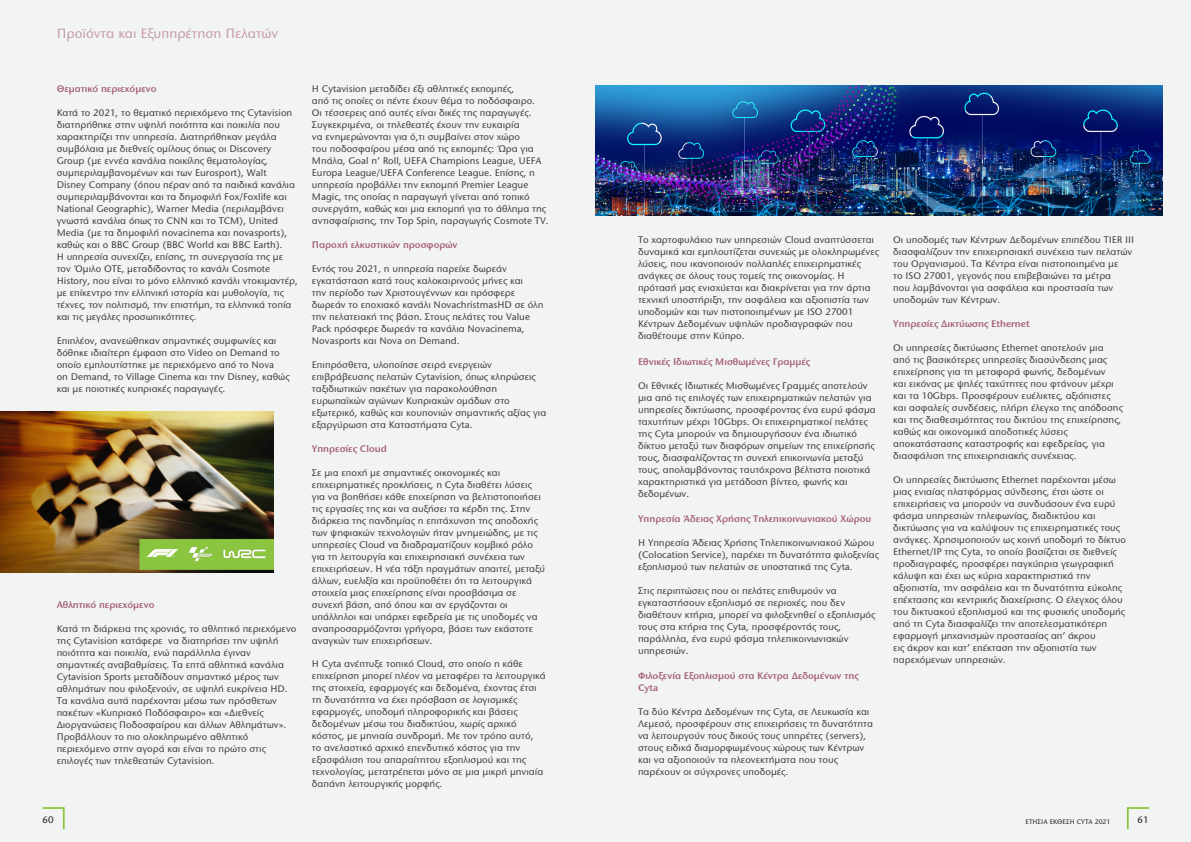
<style>
.page{position:relative;width:1191px;height:842px;background:#f2f4f3}
.page>*{position:absolute;margin:0;border:0;box-sizing:border-box;transform-origin:0 0}
.t1{font:500 14px "Stone Sans ITC Hel";color:#c69ba5}
.t2{font:500 10px/12px "Stone Sans ITC Hel";color:#3e3e3f}
.t3{font:600 10px/12px "Stone Sans ITC Hel";color:#a66176}
.t4{font:500 10px "Stone Sans ITC Hel";color:#242424}
.t5{font:500 7px "Stone Sans ITC Hel";color:#242424}
</style>
<div class="page">
<img style="left:0;top:411px;width:274px;height:162px">
<img style="left:1033px;top:85px;width:129px;height:130px">
<img style="left:595px;top:85px;width:438px;height:130px">
<svg style="left:1126px;top:807px;width:23px;height:22px"></svg>
<svg style="left:43px;top:807px;width:22px;height:22px"></svg>
<p class="t1" style="left:57px;top:26px;width:223px">Προϊόντα και Εξυπηρέτηση Πελατών</p>
<p class="t3" style="left:57px;top:83px;width:101px">Θεματικό περιεχόμενο</p>
<p class="t2" style="left:57px;top:107px;width:240px">Κατά το 2021, το θεματικό περιεχόμενο της Cytavision διατηρήθηκε στην υψηλή ποιότητα και ποικιλία που χαρακτηρίζει την υπηρεσία. Διατηρήθηκαν μεγάλα συμβόλαια με διεθνείς ομίλους όπως οι Discovery Group (με εννέα κανάλια ποικίλης θεματολογίας, συμπεριλαμβανομένων και των Eurosport), Walt Disney Company (όπου πέραν από τα παιδικά κανάλια συμπεριλαμβάνονται και τα δημοφιλή Fox/Foxlife και National Geographic), Warner Media (περιλαμβάνει γνωστά κανάλια όπως το CNN και το TCM), United Media (με τα δημοφιλή novacinema και novasports), καθώς και ο BBC Group (BBC World και BBC Earth).</p>
<p class="t2" style="left:57px;top:251px;width:242px">Η υπηρεσία συνεχίζει, επίσης, τη συνεργασία της με τον Όμιλο ΟΤΕ, μεταδίδοντας το κανάλι Cosmote History, που είναι το μόνο ελληνικό κανάλι ντοκιμαντέρ, με επίκεντρο την ελληνική ιστορία και μυθολογία, τις τέχνες, τον πολιτισμό, την επιστήμη, τα ελληνικά τοπία και τις μεγάλες προσωπικότητες.</p>
<p class="t2" style="left:57px;top:335px;width:225px">Επιπλέον, ανανεώθηκαν σημαντικές συμφωνίες και δόθηκε ιδιαίτερη έμφαση στο Video on Demand το οποίο εμπλουτίστηκε με περιεχόμενο από το Nova</p>
<p class="t2" style="left:57px;top:371px;width:234px">on Demand, το Village Cinema και την Disney, καθώς και με ποιοτικές κυπριακές παραγωγές.</p>
<p class="t3" style="left:57px;top:598px;width:99px">Αθλητικό περιεχόμενο</p>
<p class="t2" style="left:57px;top:622px;width:241px">Κατά τη διάρκεια της χρονιάς, το αθλητικό περιεχόμενο της Cytavision κατάφερε να διατηρήσει την υψηλή ποιότητα και ποικιλία, ενώ παράλληλα έγιναν σημαντικές αναβαθμίσεις. Τα επτά αθλητικά κανάλια Cytavision Sports μεταδίδουν σημαντικό μέρος των αθλημάτων που φιλοξενούν, σε υψηλή ευκρίνεια HD.<br>Τα κανάλια αυτά παρέχονται μέσω των πρόσθετων πακέτων «Κυπριακό Ποδόσφαιρο» και «Διεθνείς Διοργανώσεις Ποδοσφαίρου και άλλων Αθλημάτων».<br>Προβάλλουν το πιο ολοκληρωμένο αθλητικό περιεχόμενο στην αγορά και είναι το πρώτο στις επιλογές των τηλεθεατών Cytavision.</p>
<p class="t2" style="left:312px;top:83px;width:204px">Η Cytavision μεταδίδει έξι αθλητικές εκπομπές,</p>
<p class="t2" style="left:312px;top:95px;width:238px">από τις οποίες οι πέντε έχουν θέμα το ποδόσφαιρο.<br>Οι τέσσερεις από αυτές είναι δικές της παραγωγές.<br>Συγκεκριμένα, οι τηλεθεατές έχουν την ευκαιρία<br>να ενημερώνονται για ό,τι συμβαίνει στον χώρο<br>του ποδοσφαίρου μέσα από τις εκπομπές: Ώρα για Μπάλα, Goal n’ Roll, UEFA Champions League, UEFA Europa League/UEFA Conference League. Επίσης, η υπηρεσία προβάλλει την εκπομπή Premier League Magic, της οποίας η παραγωγή γίνεται από τοπικό συνεργάτη, καθώς και μια εκπομπή για το άθλημα της αντισφαίρισης, την Top Spin, παραγωγής Cosmote TV.</p>
<p class="t3" style="left:312px;top:239px;width:147px">Παροχή ελκυστικών προσφορών</p>
<p class="t2" style="left:312px;top:263px;width:233px">Εντός του 2021, η υπηρεσία παρείχε δωρεάν εγκατάσταση κατά τους καλοκαιρινούς μήνες και<br>την περίοδο των Χριστουγέννων και πρόσφερε δωρεάν το εποχιακό κανάλι NovachristmasHD σε όλη την πελατειακή της βάση. Στους πελάτες του Value Pack πρόσφερε δωρεάν τα κανάλια Novacinema, Νοvasports και Nova on Demand.</p>
<p class="t2" style="left:312px;top:359px;width:236px">Επιπρόσθετα, υλοποίησε σειρά ενεργειών επιβράβευσης πελατών Cytavision, όπως κληρώσεις ταξιδιωτικών πακέτων για παρακολούθηση ευρωπαϊκών αγώνων Κυπριακών ομάδων στο εξωτερικό, καθώς και κουπονιών σημαντικής αξίας για εξαργύρωση στα Καταστήματα Cyta.</p>
<p class="t3" style="left:312px;top:443px;width:76px">Υπηρεσίες Cloud</p>
<p class="t2" style="left:312px;top:467px;width:235px">Σε μια εποχή με σημαντικές οικονομικές και επιχειρηματικές προκλήσεις, η Cyta διαθέτει λύσεις για να βοηθήσει κάθε επιχείρηση να βελτιστοποιήσει τις εργασίες της και να αυξήσει τα κέρδη της. Στην διάρκεια της πανδημίας η επιτάχυνση της αποδοχής των ψηφιακών τεχνολογιών ήταν μνημειώδης, με τις υπηρεσίες Cloud να διαδραματίζουν κομβικό ρόλο για τη λειτουργία και επιχειρησιακή συνέχεια των επιχειρήσεων. Η νέα τάξη πραγμάτων απαιτεί, μεταξύ άλλων, ευελιξία και προϋποθέτει ότι τα λειτουργικά στοιχεία μιας επιχείρησης είναι προσβάσιμα σε συνεχή βάση, από όπου και αν εργάζονται οι υπάλληλοι και υπάρχει εφεδρεία με τις υποδομές να αναπροσαρμόζονται γρήγορα, βάσει των εκάστοτε αναγκών των επιχειρήσεων.</p>
<p class="t2" style="left:312px;top:658px;width:235px">Η Cyta ανέπτυξε τοπικό Cloud, στο οποίο η κάθε επιχείρηση μπορεί πλέον να μεταφέρει τα λειτουργικά της στοιχεία, εφαρμογές και δεδομένα, έχοντας έτσι τη δυνατότητα να έχει πρόσβαση σε λογισμικές εφαρμογές, υποδομή πληροφορικής και βάσεις δεδομένων μέσω του διαδικτύου, χωρίς αρχικό κόστος, με μηνιαία συνδρομή. Με τον τρόπο αυτό,<br>το ανελαστικό αρχικό επενδυτικό κόστος για την εξασφάλιση του απαραίτητου εξοπλισμού και της τεχνολογίας, μετατρέπεται μόνο σε μια μικρή μηνιαία δαπάνη λειτουργικής μορφής.</p>
<p class="t2" style="left:638px;top:233px;width:242px">Το χαρτοφυλάκιο των υπηρεσιών Cloud αναπτύσσεται δυναμικά και εμπλουτίζεται συνεχώς με ολοκληρωμένες λύσεις, που ικανοποιούν πολλαπλές επιχειρηματικές ανάγκες σε όλους τους τομείς της οικονομίας. Η πρότασή μας ενισχύεται και διακρίνεται για την άρτια τεχνική υποστήριξη, την ασφάλεια και αξιοπιστία των υποδομών και των πιστοποιημένων με ISO 27001<br>Κέντρων Δεδομένων υψηλών προδιαγραφών που διαθέτουμε στην Κύπρο.</p>
<p class="t3" style="left:638px;top:355px;width:174px">Εθνικές Ιδιωτικές Μισθωμένες Γραμμές</p>
<p class="t2" style="left:638px;top:379px;width:239px">Οι Εθνικές Ιδιωτικές Μισθωμένες Γραμμές αποτελούν μια από τις επιλογές των επιχειρηματικών πελατών για υπηρεσίες δικτύωσης, προσφέροντας ένα ευρύ φάσμα ταχυτήτων μέχρι 10Gbps. Οι επιχειρηματικοί πελάτες της Cyta μπορούν να δημιουργήσουν ένα ιδιωτικό δίκτυο μεταξύ των διαφόρων σημείων της επιχείρησής τους, διασφαλίζοντας τη συνεχή επικοινωνία μεταξύ τους, απολαμβάνοντας ταυτόχρονα βέλτιστα ποιοτικά χαρακτηριστικά για μετάδοση βίντεο, φωνής και δεδομένων.</p>
<p class="t3" style="left:638px;top:512px;width:235px">Υπηρεσία Άδειας Χρήσης Τηλεπικοινωνιακού Χώρου</p>
<p class="t2" style="left:638px;top:536px;width:242px">Η Υπηρεσία Άδειας Χρήσης Τηλεπικοινωνιακού Χώρου (Colocation Service), παρέχει τη δυνατότητα φιλοξενίας εξοπλισμού των πελατών σε υποστατικά της Cyta.</p>
<p class="t2" style="left:638px;top:584px;width:239px">Στις περιπτώσεις που οι πελάτες επιθυμούν να εγκαταστήσουν εξοπλισμό σε περιοχές, που δεν διαθέτουν κτήρια, μπορεί να φιλοξενηθεί o εξοπλισμός τους στα κτήρια της Cyta, προσφέροντάς τους, παράλληλα, ένα ευρύ φάσμα τηλεπικοινωνιακών υπηρεσιών.</p>
<p class="t3" style="left:638px;top:669px;width:222px">Φιλοξενία Εξοπλισμού στα Κέντρα Δεδομένων της<br>Cyta</p>
<p class="t2" style="left:638px;top:705px;width:236px">Τα δύο Κέντρα Δεδομένων της Cyta, σε Λευκωσία και Λεμεσό, προσφέρουν στις επιχειρήσεις τη δυνατότητα να λειτουργούν τους δικούς τους υπηρέτες (servers), στους ειδικά διαμορφωμένους χώρους των Κέντρων και να αξιοποιούν τα πλεονεκτήματα που τους παρέχουν οι σύγχρονες υποδομές.</p>
<p class="t2" style="left:893px;top:233px;width:242px">Οι υποδομές των Κέντρων Δεδομένων επιπέδου TIER III διασφαλίζουν την επιχειρησιακή συνέχεια των πελατών του Οργανισμού. Τα Κέντρα είναι πιστοποιημένα με<br>το ISO 27001, γεγονός που επιβεβαιώνει τα μέτρα<br>που λαμβάνονται για ασφάλεια και προστασία των υποδομών των Κέντρων.</p>
<p class="t3" style="left:893px;top:317px;width:138px">Υπηρεσίες Δικτύωσης Ethernet</p>
<p class="t2" style="left:893px;top:341px;width:215px">Οι υπηρεσίες δικτύωσης Ethernet αποτελούν μια από τις βασικότερες υπηρεσίες διασύνδεσης μιας επιχείρησης για τη μεταφορά φωνής, δεδομένων</p>
<p class="t2" style="left:893px;top:377px;width:222px">και εικόνας με ψηλές ταχύτητες που φτάνουν μέχρι</p>
<p class="t2" style="left:893px;top:389px;width:219px">και τα 10Gbps. Προσφέρουν ευέλικτες, αξιόπιστες</p>
<p class="t2" style="left:893px;top:401px;width:231px">και ασφαλείς συνδέσεις, πλήρη έλεγχο της απόδοσης</p>
<p class="t2" style="left:893px;top:413px;width:229px">και της διαθεσιμότητας του δικτύου της επιχείρησης, καθώς και οικονομικά αποδοτικές λύσεις αποκατάστασης καταστροφής και εφεδρείας, για διασφάλιση της επιχειρησιακής συνέχειας.</p>
<p class="t2" style="left:893px;top:473px;width:234px">Οι υπηρεσίες δικτύωσης Ethernet παρέχονται μέσω μιας ενιαίας πλατφόρμας σύνδεσης, έτσι ώστε οι επιχειρήσεις να μπορούν να συνδυάσουν ένα ευρύ φάσμα υπηρεσιών τηλεφωνίας, διαδικτύου και δικτύωσης για να καλύψουν τις επιχειρηματικές τους ανάγκες. Χρησιμοποιούν ως κοινή υποδομή το δίκτυο Ethernet/IP της Cyta, το οποίο βασίζεται σε διεθνείς προδιαγραφές, προσφέρει παγκύπρια γεωγραφική κάλυψη και έχει ως κύρια χαρακτηριστικά την αξιοπιστία, την ασφάλεια και τη δυνατότητα εύκολης επέκτασης και κεντρικής διαχείρισης. Ο έλεγχος όλου του δικτυακού εξοπλισμού και της φυσικής υποδομής από τη Cyta διασφαλίζει την αποτελεσματικότερη εφαρμογή μηχανισμών προστασίας απ’ άκρου<br>εις άκρον και κατ’ επέκταση την αξιοπιστία των παρεχόμενων υπηρεσιών.</p>
<p class="t4" style="left:43px;top:814px;width:13px">60</p>
<p class="t5" style="left:1025px;top:818px;width:86px">ΕΤΗΣΙΑ ΕΚΘΕΣΗ CYTA 2021</p>
<p class="t4" style="left:1137px;top:814px;width:13px">61</p>
</div>
